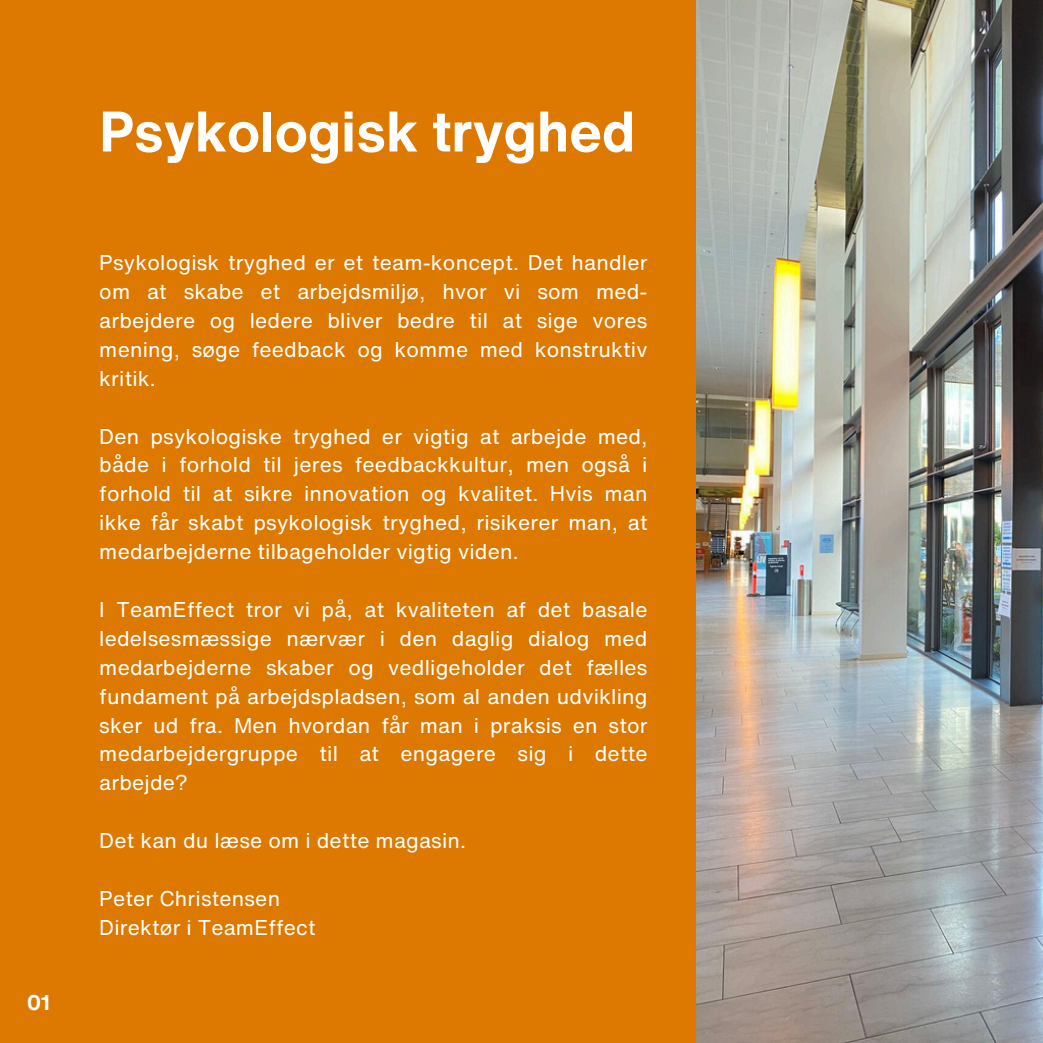
<style>
.page{position:relative;width:1043px;height:1043px;background:#fff}
.page>*{position:absolute;margin:0;border:0;box-sizing:border-box;transform-origin:0 0}
.t1{font:700 56px "Helvetica Now Text";color:#fff}
.t2{font:21px/28.9px "Helvetica Now Text";letter-spacing:.01em;color:#fff;text-align:justify}
.t3{font:700 21px "Helvetica Now Text";color:#fff}
</style>
<div class="page">
<div style="left:0;top:0;width:1042px;height:1042px;background:#dd7800"></div>
<img style="left:696px;top:0;width:346px;height:1042px">
<p class="t3" style="left:27px;top:987px;width:25px">01</p>
<h1 class="t1" style="left:99px;top:94px;width:537px">Psykologisk tryghed</h1>
<p class="t2" style="left:99px;top:248px;width:549px">Psykologisk tryghed er et team-koncept. Det handler om at skabe et arbejdsmiljø, hvor vi som med&shy;arbejdere og ledere bliver bedre til at sige vores mening, søge feedback og komme med konstruktiv kritik.</p>
<p class="t2" style="left:99px;top:421px;width:549px">Den psykologiske tryghed er vigtig at arbejde med, både i forhold til jeres feedbackkultur, men også i forhold til at sikre innovation og kvalitet. Hvis man ikke får skabt psykologisk tryghed, risikerer man, at medarbejderne tilbageholder vigtig viden.</p>
<p class="t2" style="left:99px;top:595px;width:549px">I TeamEffect tror vi på, at kvaliteten af det basale ledelsesmæssige nærvær i den daglig dialog med medarbejderne skaber og vedligeholder det fælles fundament på arbejdspladsen, som al anden udvikling sker ud fra. Men hvordan får man i praksis en stor medarbejdergruppe til at engagere sig i dette arbejde?</p>
<p class="t2" style="left:99px;top:826px;width:368px">Det kan du læse om i dette magasin.</p>
<p class="t2" style="left:99px;top:883px;width:218px">Peter Christensen<br>Direktør i TeamEffect</p>
</div>
